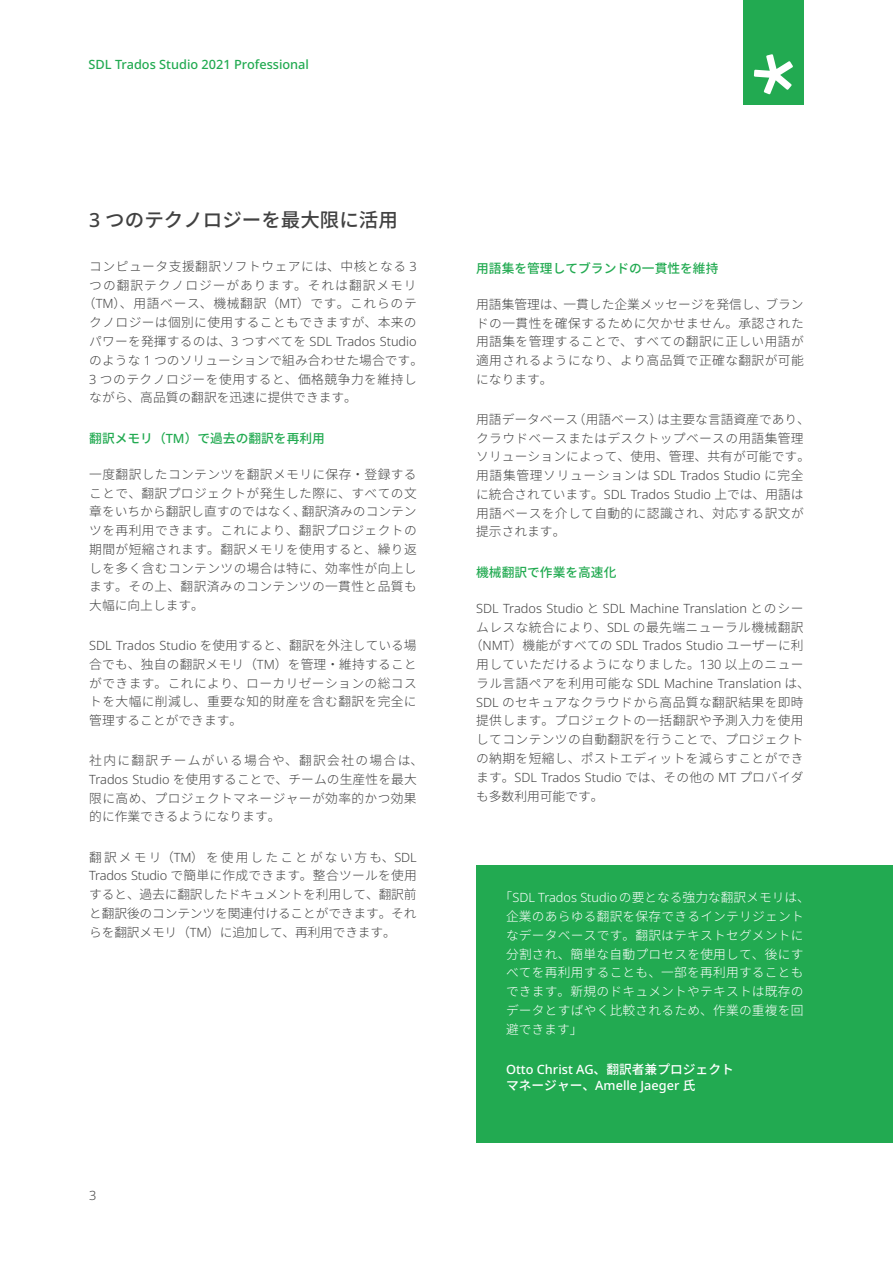
<style>
.page{position:relative;width:893px;height:1263px;background:#fff}
.page>*{position:absolute;margin:0;border:0;box-sizing:border-box;transform-origin:0 0}
.t1{font:500 19.5px "Noto Sans CJ Kjp";color:#414141}
.t2{font:300 12.75px/18.8px "Noto Sans CJ Kjp";letter-spacing:.03em;color:#414141;text-align:justify}
.t3{font:300 12.75px/18.8px "Noto Sans CJ Kjp";letter-spacing:.015em;color:#fff}
.t4{font:300 12.75px "Noto Sans";color:#414141}
.t5{font:500 12.75px "Noto Sans CJ Kjp";color:#22aa51}
.t6{font:500 12.75px/15.3px "Noto Sans";color:#fff}
.t7{font:500 12.75px "Noto Sans";color:#22aa51}
.t8{font:300 12.75px "Noto Sans CJ Kjp";color:#414141}
.t9{font:300 12.75px "Noto Sans CJ Kjp";letter-spacing:.055em;color:#414141}
.t10{font:300 12.75px "Noto Sans CJ Kjp";letter-spacing:.005em;color:#414141}
.t11{font:300 12.75px "Noto Sans CJ Kjp";letter-spacing:.075em;color:#414141}
.s1{font-family:"Noto Sans"}
.s2{font-family:"Noto Sans CJ Kjp"}
</style>
<div class="page">
<div style="left:743px;top:0;width:60px;height:105px;background:#22aa51"></div>
<svg style="left:754px;top:54px;width:39px;height:40px"></svg>
<div style="left:476px;top:865px;width:417px;height:277px;background:#22aa51"></div>
<p class="t7" style="left:89px;top:56px;width:222px">SDL Trados Studio 2021 Professional</p>
<h1 class="t1" style="left:89px;top:209px;width:310px"><span class="s1">3</span> つのテクノロジーを最大限に活用</h1>
<p class="t2" style="left:89px;top:257px;width:329px">コンピュータ支援翻訳ソフトウェアには、中核となる <span class="s1">3</span></p>
<p class="t11" style="left:89px;top:278px;width:329px">つの翻訳テクノロジーがあります。それは翻訳メモリ</p>
<p class="t9" style="left:83px;top:297px;width:335px">（<span class="s1">TM</span>）、用語ベース、機械翻訳（<span class="s1">MT</span>）です。これらのテ</p>
<p class="t2" style="left:89px;top:313px;width:329px">クノロジーは個別に使用することもできますが、本来の</p>
<p class="t2" style="left:89px;top:332px;width:329px">パワーを発揮するのは、<span class="s1">3</span> つすべてを <span class="s1">SDL Trados Studio</span></p>
<p class="t10" style="left:89px;top:353px;width:335px">のような <span class="s1">1</span> つのソリューションで組み合わせた場合です。</p>
<p class="t2" style="left:89px;top:370px;width:329px"><span class="s1">3</span> つのテクノロジーを使用すると、価格競争力を維持し</p>
<p class="t8" style="left:89px;top:390px;width:269px">ながら、高品質の翻訳を迅速に提供できます。</p>
<p class="t5" style="left:89px;top:431px;width:237px">翻訳メモリ（<span class="s1">TM</span>）で過去の翻訳を再利用</p>
<p class="t2" style="left:89px;top:465px;width:329px">一度翻訳したコンテンツを翻訳メモリに保存・登録することで、翻訳プロジェクトが発生した際に、すべての文章をいちから翻訳し直すのではなく、翻訳済みのコンテンツを再利用できます。これにより、翻訳プロジェクトの期間が短縮されます。翻訳メモリを使用すると、繰り返しを多く含むコンテンツの場合は特に、効率性が向上します。その上、翻訳済みのコンテンツの一貫性と品質も大幅に向上します。</p>
<p class="t2" style="left:89px;top:636px;width:329px"><span class="s1">SDL Trados Studio</span> を使用すると、翻訳を外注している場合でも、独自の翻訳メモリ（<span class="s1">TM</span>）を管理・維持することができます。これにより、ローカリゼーションの総コストを大幅に削減し、重要な知的財産を含む翻訳を完全に管理することができます。</p>
<p class="t2" style="left:89px;top:751px;width:335px;text-align:left">社内に翻訳チームがいる場合や、翻訳会社の場合は、<br><span class="s1">Trados Studio</span> を使用することで、チームの生産性を最大限に高め、プロジェクトマネージャーが効率的かつ効果的に作業できるようになります。</p>
<p class="t2" style="left:89px;top:848px;width:329px">翻訳メモリ（<span class="s1">TM</span>）を使用したことがない方も、<span class="s1">SDL Trados Studio</span> で簡単に作成できます。整合ツールを使用すると、過去に翻訳したドキュメントを利用して、翻訳前と翻訳後のコンテンツを関連付けることができます。それらを翻訳メモリ（<span class="s1">TM</span>）に追加して、再利用できます。</p>
<p class="t4" style="left:89px;top:1187px;width:9px">3</p>
<p class="t5" style="left:476px;top:261px;width:244px">用語集を管理してブランドの一貫性を維持</p>
<p class="t2" style="left:476px;top:295px;width:329px">用語集管理は、一貫した企業メッセージを発信し、ブランドの一貫性を確保するために欠かせません。承認された用語集を管理することで、すべての翻訳に正しい用語が適用されるようになり、より高品質で正確な翻訳が可能になります。</p>
<p class="t2" style="left:476px;top:410px;width:335px;text-align:left">用語データベース（用語ベース）は主要な言語資産であり、クラウドベースまたはデスクトップベースの用語集管理ソリューションによって、使用、管理、共有が可能です。用語集管理ソリューションは <span class="s1">SDL Trados Studio</span> に完全に統合されています。<span class="s1">SDL Trados Studio</span> 上では、用語は用語ベースを介して自動的に認識され、対応する訳文が提示されます。</p>
<p class="t5" style="left:476px;top:565px;width:142px">機械翻訳で作業を高速化</p>
<p class="t4" style="left:476px;top:599px;width:329px">SDL Trados Studio <span class="s2">と</span> SDL Machine Translation <span class="s2">とのシー</span></p>
<p class="t2" style="left:476px;top:618px;width:329px">ムレスな統合により、<span class="s1">SDL</span> の最先端ニューラル機械翻訳</p>
<p class="t4" style="left:470px;top:637px;width:335px"><span class="s2">（</span>NMT<span class="s2">）機能がすべての</span> SDL Trados Studio <span class="s2">ユーザーに利</span></p>
<p class="t2" style="left:476px;top:655px;width:329px">用していただけるようになりました。<span class="s1">130</span> 以上のニュー</p>
<p class="t4" style="left:476px;top:674px;width:335px"><span class="s2">ラル言語ペアを利用可能な</span> SDL Machine Translation <span class="s2">は、</span></p>
<p class="t2" style="left:476px;top:693px;width:329px"><span class="s1">SDL</span> のセキュアなクラウドから高品質な翻訳結果を即時提供します。プロジェクトの一括翻訳や予測入力を使用してコンテンツの自動翻訳を行うことで、プロジェクトの納期を短縮し、ポストエディットを減らすことができ</p>
<p class="t4" style="left:476px;top:768px;width:329px"><span class="s2">ます。</span>SDL Trados Studio <span class="s2">では、その他の</span> MT <span class="s2">プロバイダ</span></p>
<p class="t8" style="left:476px;top:789px;width:129px">も多数利用可能です。</p>
<p class="t3" style="left:506px;top:888px;width:305px;text-indent:-6px">「<span class="s1">SDL Trados Studio</span>の要となる強力な翻訳メモリは、企業のあらゆる翻訳を保存できるインテリジェントなデータベースです。翻訳はテキストセグメントに分割され、簡単な自動プロセスを使用して、後にすべてを再利用することも、一部を再利用することもできます。新規のドキュメントやテキストは既存のデータとすばやく比較されるため、作業の重複を回避できます」</p>
<p class="t6" style="left:506px;top:1062px;width:229px">Otto Christ AG<span class="s2">、翻訳者兼プロジェクトマネージャー、</span>Amelle Jaeger <span class="s2">氏</span></p>
</div>
